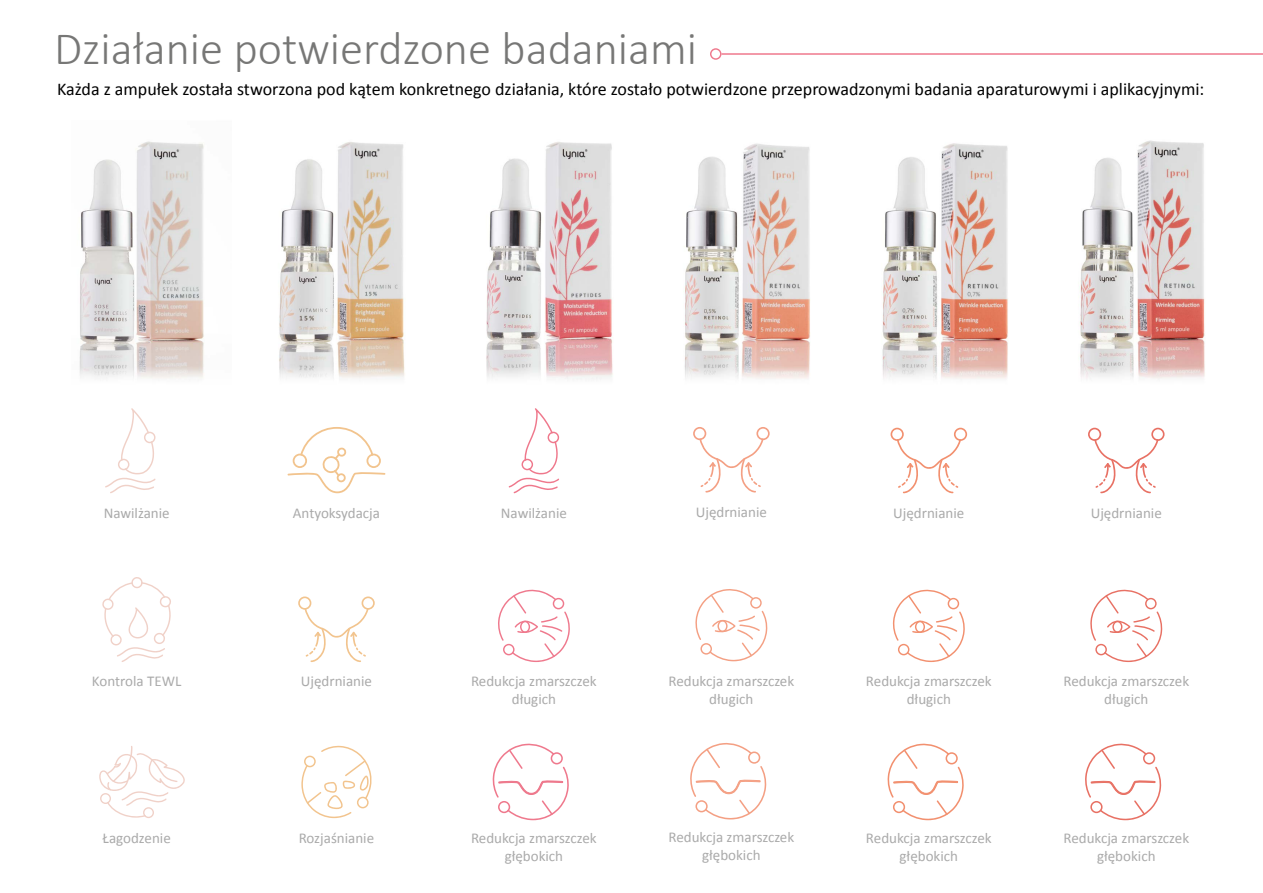
<style>
.page{position:relative;width:1263px;height:893px;background:#fff}
.page>*{position:absolute;margin:0;border:0;box-sizing:border-box;transform-origin:0 0}
.t1{font:300 46.5px "Calibri";color:#777776}
.t2{font:18px "Calibri";color:#000}
.t3{font:15px/18px "Calibri";color:#aaa;text-align:center}
</style>
<div class="page">
<img style="left:79px;top:141px;width:125px;height:238px">
<img style="left:279px;top:142px;width:126px;height:237px">
<img style="left:1080px;top:140px;width:125px;height:239px">
<img style="left:684px;top:143px;width:126px;height:236px">
<img style="left:486px;top:142px;width:127px;height:237px">
<img style="left:882px;top:143px;width:126px;height:236px">
<svg style="left:105px;top:408px;width:51px;height:85px"></svg>
<svg style="left:102px;top:577px;width:69px;height:85px"></svg>
<svg style="left:99px;top:746px;width:86px;height:72px"></svg>
<svg style="left:287px;top:427px;width:98px;height:66px"></svg>
<svg style="left:298px;top:596px;width:77px;height:66px"></svg>
<svg style="left:301px;top:745px;width:71px;height:73px"></svg>
<svg style="left:509px;top:408px;width:50px;height:85px"></svg>
<svg style="left:498px;top:589px;width:72px;height:73px"></svg>
<svg style="left:492px;top:743px;width:77px;height:77px"></svg>
<svg style="left:693px;top:427px;width:77px;height:65px"></svg>
<svg style="left:695px;top:589px;width:73px;height:72px"></svg>
<svg style="left:690px;top:743px;width:77px;height:76px"></svg>
<svg style="left:890px;top:428px;width:77px;height:65px"></svg>
<svg style="left:892px;top:589px;width:73px;height:73px"></svg>
<svg style="left:887px;top:743px;width:77px;height:77px"></svg>
<svg style="left:1088px;top:428px;width:76px;height:65px"></svg>
<svg style="left:1090px;top:589px;width:73px;height:73px"></svg>
<svg style="left:1085px;top:743px;width:77px;height:77px"></svg>
<hr style="left:721px;top:53px;width:542px;height:2px;background:#ef798d">
<svg style="left:710px;top:48px;width:11px;height:12px"></svg>
<h1 class="t1" style="left:54px;top:20px;width:645px">Działanie potwierdzone badaniami</h1>
<p class="t2" style="left:57px;top:78px;width:1149px">Każda z ampułek została stworzona pod kątem konkretnego działania, które zostało potwierdzone przeprowadzonymi badania aparaturowymi i aplikacyjnymi:</p>
<p class="t3" style="left:104px;top:504px;width:68px">Nawilżanie</p>
<p class="t3" style="left:293px;top:504px;width:89px">Antyoksydacja</p>
<p class="t3" style="left:501px;top:504px;width:68px">Nawilżanie</p>
<p class="t3" style="left:696px;top:503px;width:73px">Ujędrnianie</p>
<p class="t3" style="left:893px;top:504px;width:73px">Ujędrnianie</p>
<p class="t3" style="left:1091px;top:504px;width:73px">Ujędrnianie</p>
<p class="t3" style="left:92px;top:673px;width:91px">Kontrola TEWL</p>
<p class="t3" style="left:301px;top:673px;width:73px">Ujędrnianie</p>
<p class="t3" style="left:471px;top:673px;width:127px">Redukcja zmarszczek długich</p>
<p class="t3" style="left:668px;top:672px;width:127px">Redukcja zmarszczek długich</p>
<p class="t3" style="left:866px;top:673px;width:127px">Redukcja zmarszczek długich</p>
<p class="t3" style="left:1063px;top:673px;width:127px">Redukcja zmarszczek długich</p>
<p class="t3" style="left:103px;top:829px;width:70px">Łagodzenie</p>
<p class="t3" style="left:299px;top:829px;width:77px">Rozjaśnianie</p>
<p class="t3" style="left:471px;top:829px;width:127px">Redukcja zmarszczek głębokich</p>
<p class="t3" style="left:668px;top:828px;width:127px">Redukcja zmarszczek głębokich</p>
<p class="t3" style="left:866px;top:829px;width:127px">Redukcja zmarszczek głębokich</p>
<p class="t3" style="left:1063px;top:829px;width:127px">Redukcja zmarszczek głębokich</p>
</div>
